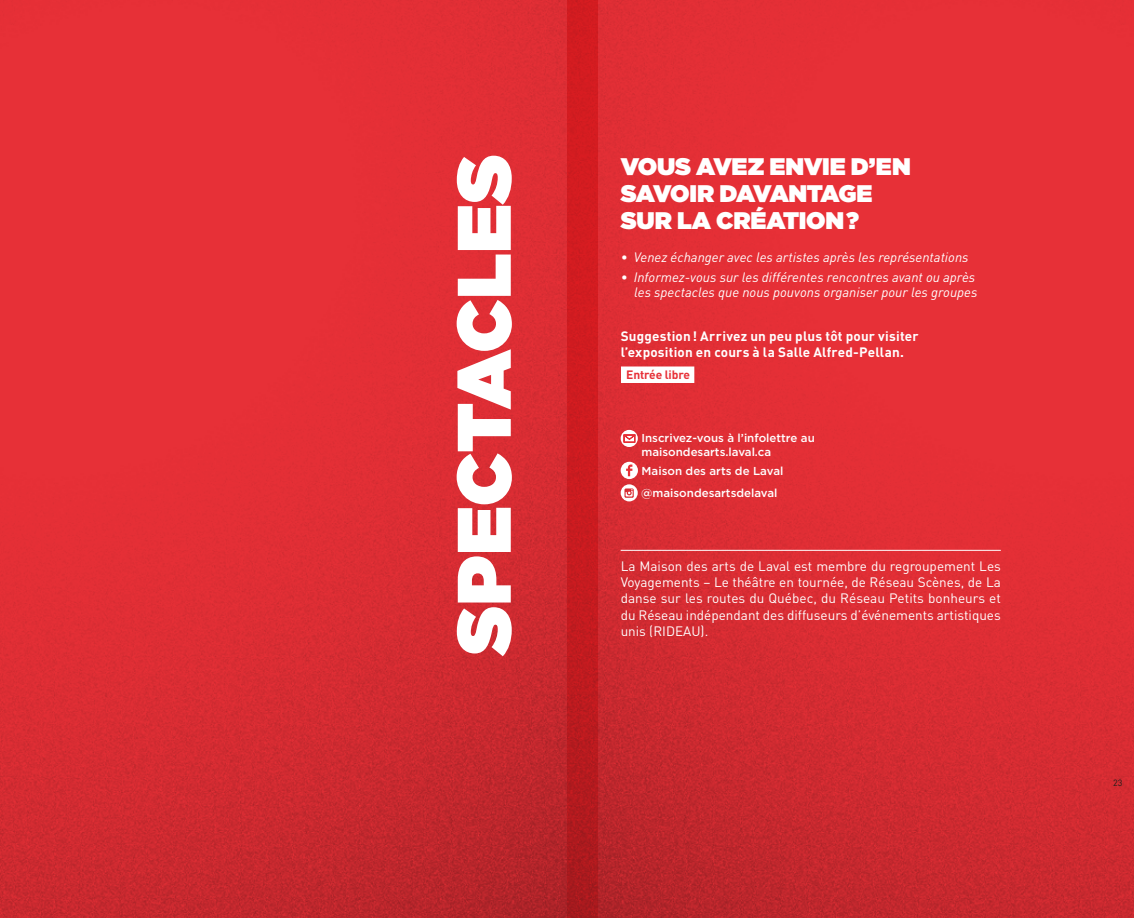
<style>
.page{position:relative;width:1134px;height:918px;background:#fff}
.page>*{position:absolute;margin:0;border:0;box-sizing:border-box;transform-origin:0 0}
.t1{font:900 75.75px "Gotham HTF";letter-spacing:.01em;color:#fff}
.t2{font:900 24px/27px "Gotham HTF";letter-spacing:-.01em;color:#fff}
.t3{font:13.5px/16.2px "DIN";color:#fff;text-align:justify}
.t4{font:italic 13.5px/19.5px "DIN";color:#fff}
.t5{font:700 13.5px/16.2px "DIN";letter-spacing:.015em;color:#fff}
.t6{font:700 12px "DIN";letter-spacing:-.01em;color:#e73037}
.t7{font:500 11.55px/13.8px "Gotham HTF";color:#fff}
.t8{font:9px "DIN";color:#1d1d1b}
</style>
<div class="page">
<img style="left:0;top:0;width:1134px;height:918px">
<hr style="left:621px;top:550px;width:380px;height:1px;background:#fff">
<div style="left:621px;top:367px;width:73px;height:16px;background:#fff"></div>
<div style="left:621px;top:430px;width:17px;height:17px;background:#fff;border-radius:50%"></div>
<svg style="left:623px;top:434px;width:13px;height:9px"></svg>
<div style="left:621px;top:462px;width:17px;height:17px;background:#fff;border-radius:50%"></div>
<svg style="left:626px;top:465px;width:6px;height:11px"></svg>
<svg style="left:621px;top:484px;width:17px;height:17px"></svg>
<h1 class="t1" style="left:440px;top:655px;width:503px;rotate:-90deg">SPECTACLES</h1>
<h2 class="t2" style="left:621px;top:153px;width:292px">VOUS AVEZ ENVIE D’EN<br>SAVOIR DAVANTAGE<br>SUR LA CRÉATION?</h2>
<p class="t4" style="left:621px;top:247px;width:356px">¤ Venez échanger avec les artistes après les représentations ¤ Informez-vous sur les différentes rencontres avant ou après</p>
<p class="t4" style="left:634px;top:282px;width:345px">les spectacles que nous pouvons organiser pour les groupes</p>
<p class="t5" style="left:621px;top:327px;width:299px">Suggestion! Arrivez un peu plus tôt pour visiter l’exposition en cours à la Salle Alfred-Pellan.</p>
<p class="t6" style="left:626px;top:367px;width:65px">Entrée libre</p>
<p class="t7" style="left:641px;top:431px;width:175px">Inscrivez-vous à l’infolettre au maisondesarts.laval.ca</p>
<p class="t7" style="left:641px;top:460px;width:144px;line-height:22px">Maison des arts de Laval @maisondesartsdelaval</p>
<p class="t3" style="left:621px;top:557px;width:382px">La Maison des arts de Laval est membre du regroupement Les Voyagements – Le théâtre en tournée, de Réseau Scènes, de La danse sur les routes du Québec, du Réseau Petits bonheurs et du Réseau indépendant des diffuseurs d’événements artistiques unis (RIDEAU).</p>
<p class="t8" style="left:1113px;top:777px;width:11px">23</p>
</div>
